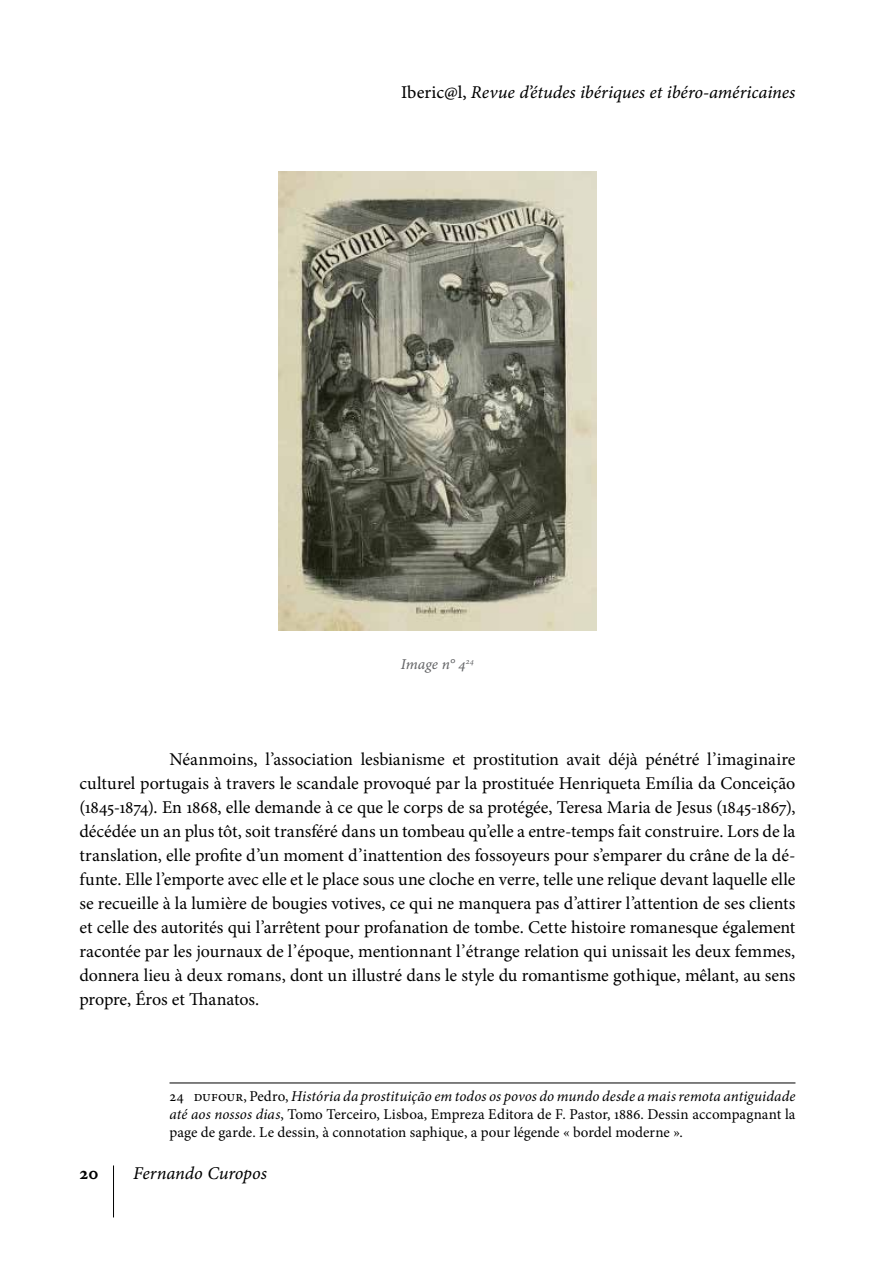
<style>
.page{position:relative;width:893px;height:1263px;background:#fff}
.page>*{position:absolute;margin:0;border:0;box-sizing:border-box;transform-origin:0 0}
.t1{font:18px/24px "Minion Pro";letter-spacing:-.015em;color:#000;text-align:justify}
.t2{font:18px "Minion Pro It Capt";letter-spacing:-.005em;color:#000}
.t3{font:18px "Minion Pro Bold Capt";color:#000}
.t4{font:15px/18px "Minion Pro";color:#000;text-align:justify}
.t5{font:15px "Minion Pro It Capt";color:#636466}
.s1{font-family:"Minion Pro Capt"}
.s2{font-style:italic}
</style>
<div class="page">
<hr style="left:113px;top:1165px;width:1px;height:52px;background:#000">
<img style="left:279px;top:171px;width:317px;height:459px">
<hr style="left:170px;top:1082px;width:625px;height:1px;background:#000">
<p class="t2" style="left:401px;top:81px;width:396px"><span class="s1">Iberic@l,</span> Revue d’études ibériques et ibéro-américaines</p>
<p class="t5" style="left:401px;top:655px;width:75px">Image n° 4<sup>24</sup></p>
<p class="t1" style="left:80px;top:747px;width:718px;text-indent:90px">Néanmoins, l’association lesbianisme et prostitution avait déjà pénétré l’imaginaire culturel portugais à travers le scandale provoqué par la prostituée Henriqueta Emília da Conceição (1845-1874). En 1868, elle demande à ce que le corps de sa protégée, Teresa Maria de Jesus (1845-1867), décédée un an plus tôt, soit transféré dans un tombeau qu’elle a entre-temps fait construire. Lors de la translation, elle profite d’un moment d’inattention des fossoyeurs pour s’emparer du crâne de la dé&shy;funte. Elle l’emporte avec elle et le place sous une cloche en verre, telle une relique devant laquelle elle se recueille à la lumière de bougies votives, ce qui ne manquera pas d’attirer l’attention de ses clients et celle des autorités qui l’arrêtent pour profanation de tombe. Cette histoire romanesque également racontée par les journaux de l’époque, mentionnant l’étrange relation qui unissait les deux femmes, donnera lieu à deux romans, dont un illustré dans le style du romantisme gothique, mêlant, au sens propre, Éros et Thanatos.</p>
<p class="t4" style="left:170px;top:1087px;width:627px">24 dufour, Pedro, <span class="s2">História da prostituição em todos os povos do mundo desde a mais remota antiguidade até aos nossos dias</span>, Tomo Terceiro, Lisboa, Empreza Editora de F. Pastor, 1886. Dessin accompagnant la page de garde. Le dessin, à connotation saphique, a pour légende « bordel moderne ».</p>
<p class="t3" style="left:80px;top:1162px;width:20px">20</p>
<p class="t2" style="left:133px;top:1162px;width:135px">Fernando Curopos</p>
</div>
